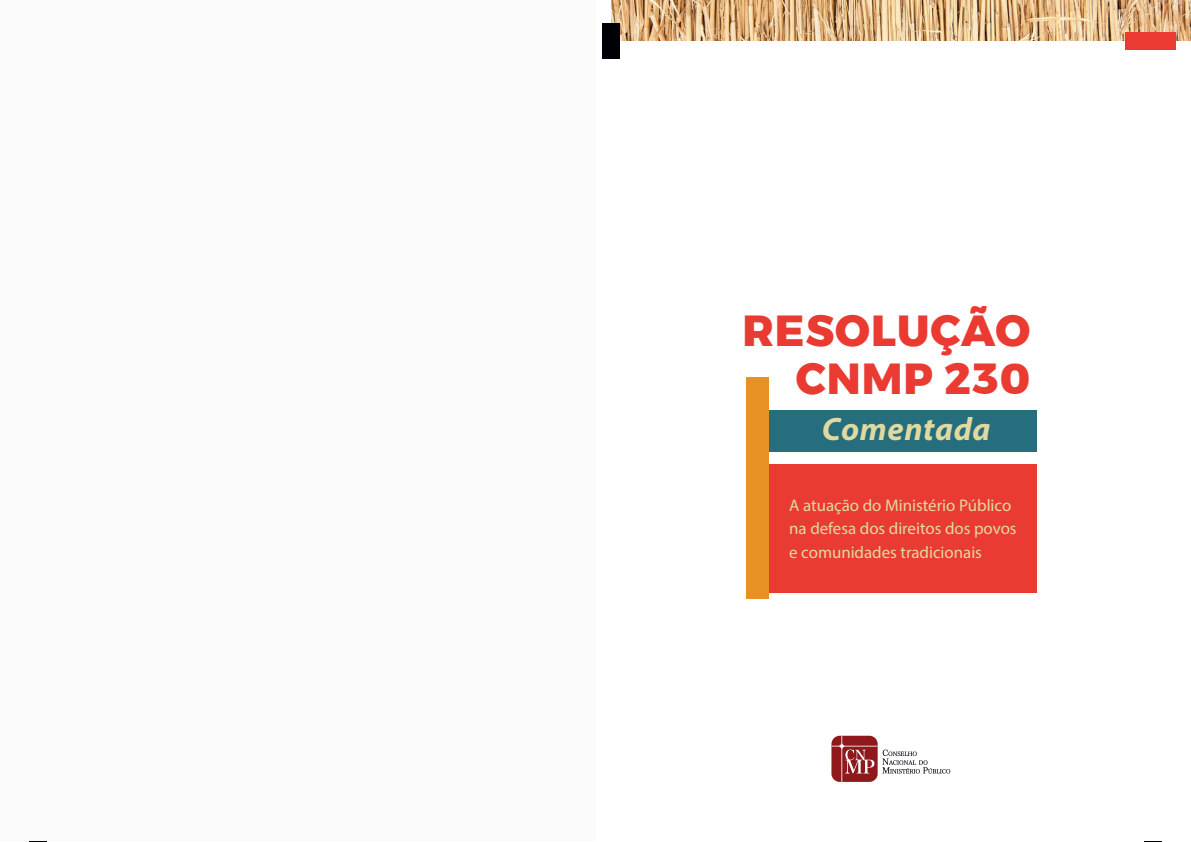
<style>
.page{position:relative;width:1191px;height:842px;background:#fff}
.page>*{position:absolute;margin:0;border:0;box-sizing:border-box;transform-origin:0 0}
.t1{font:800 43.4px/47.6px "Montserrat";letter-spacing:.025em;color:#ea3b32;text-align:right}
.t2{font:italic 700 32.4px "Myriad Pro";letter-spacing:.02em;color:#e1daa0}
.t3{font:16.9px/23.8px "Myriad Pro";color:#e1daa0}
</style>
<div class="page">
<div style="left:1144px;top:811px;width:17px;height:31px;background:#010107"></div>
<div style="left:29px;top:811px;width:17px;height:31px;background:#010107"></div>
<div style="left:595px;top:0;width:596px;height:841px;background:#fff"></div>
<svg style="left:831px;top:736px;width:119px;height:46px"></svg>
<div style="left:768px;top:464px;width:269px;height:129px;background:#ea3b32"></div>
<div style="left:768px;top:410px;width:269px;height:42px;background:#266d7d"></div>
<div style="left:746px;top:378px;width:22px;height:221px;background:#e89226"></div>
<div style="left:0;top:0;width:595px;height:841px;background:#fafafa"></div>
<img style="left:611px;top:0;width:580px;height:41px">
<div style="left:1125px;top:32px;width:50px;height:17px;background:#eb3a31"></div>
<div style="left:602px;top:23px;width:17px;height:35px;background:#000107"></div>
<h1 class="t1" style="left:742px;top:307px;width:289px">RESOLUÇÃO<br>CNMP 230</h1>
<h2 class="t2" style="left:821px;top:408px;width:170px">Comentada</h2>
<p class="t3" style="left:789px;top:493px;width:229px">A atuação do Ministério Público na defesa dos direitos dos povos e comunidades tradicionais</p>
</div>
